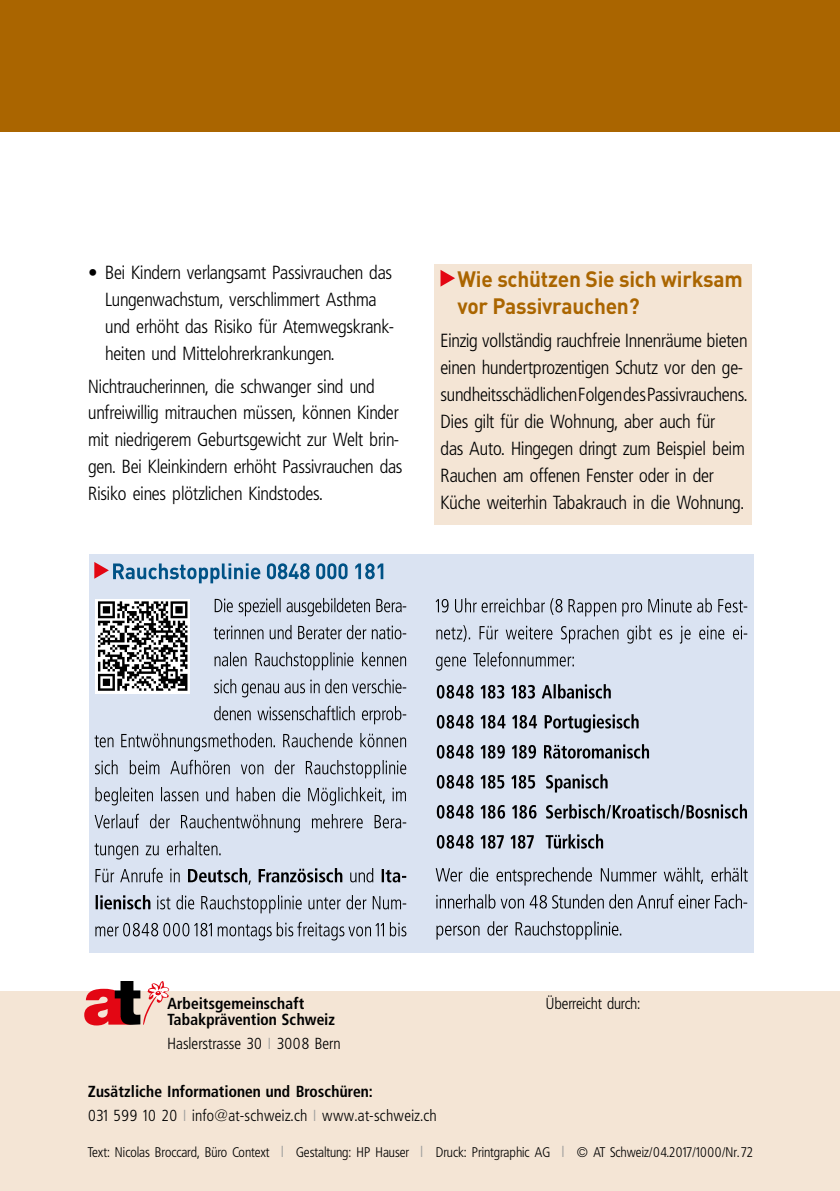
<style>
.page{position:relative;width:840px;height:1191px;background:#fff}
.page>*{position:absolute;margin:0;border:0;box-sizing:border-box;transform-origin:0 0}
.t1{font:700 22px/27px "DIN Pro";letter-spacing:-.01em;color:#aa6500;scale:.95 1}
.t2{font:300 condensed 19px/27px "Frutiger Pro Frutiger";letter-spacing:-.01em;color:#000}
.t3{font:300 condensed 16px/24px "Frutiger Pro Frutiger";letter-spacing:.005em;color:#000}
.t4{font:700 condensed 16px "Frutiger Pro Frutiger";letter-spacing:.005em;color:#000}
.t5{font:300 condensed 14px "Frutiger Pro Frutiger";letter-spacing:-.005em;color:#000}
.s1{font-weight:700}
.s2{color:#9d9d9c}
.s3{font-size:16px;color:#9d9d9c}
</style>
<div class="page">
<div style="left:0;top:0;width:839px;height:132px;background:#aa6500"></div>
<hr style="left:839px;top:0;width:1px;height:265px;background:#aa6500">
<div style="left:0;top:991px;width:839px;height:200px;background:#f4e5d5"></div>
<svg style="left:84px;top:981px;width:85px;height:44px"></svg>
<div style="left:434px;top:264px;width:316px;height:261px;background:#f4e5d5"></div>
<svg style="left:440px;top:270px;width:15px;height:17px"></svg>
<div style="left:89px;top:553px;width:663px;height:399px;background:#dae3f2"></div>
<svg style="left:436px;top:921px;width:185px;height:18px"></svg>
<svg style="left:436px;top:894px;width:310px;height:14px"></svg>
<svg style="left:435px;top:867px;width:312px;height:18px"></svg>
<svg style="left:436px;top:834px;width:166px;height:14px"></svg>
<svg style="left:436px;top:804px;width:310px;height:14px"></svg>
<svg style="left:436px;top:774px;width:171px;height:18px"></svg>
<svg style="left:436px;top:744px;width:212px;height:14px"></svg>
<svg style="left:436px;top:714px;width:202px;height:18px"></svg>
<svg style="left:436px;top:684px;width:174px;height:14px"></svg>
<svg style="left:436px;top:652px;width:137px;height:18px"></svg>
<svg style="left:436px;top:625px;width:310px;height:18px"></svg>
<svg style="left:435px;top:598px;width:311px;height:18px"></svg>
<svg style="left:95px;top:921px;width:311px;height:19px"></svg>
<svg style="left:96px;top:895px;width:310px;height:18px"></svg>
<svg style="left:95px;top:867px;width:311px;height:17px"></svg>
<svg style="left:94px;top:841px;width:126px;height:18px"></svg>
<svg style="left:95px;top:813px;width:311px;height:19px"></svg>
<svg style="left:95px;top:787px;width:311px;height:18px"></svg>
<svg style="left:95px;top:759px;width:311px;height:19px"></svg>
<svg style="left:94px;top:733px;width:312px;height:18px"></svg>
<svg style="left:214px;top:705px;width:192px;height:19px"></svg>
<svg style="left:214px;top:679px;width:192px;height:18px"></svg>
<svg style="left:214px;top:652px;width:192px;height:18px"></svg>
<svg style="left:213px;top:625px;width:193px;height:14px"></svg>
<svg style="left:214px;top:598px;width:192px;height:18px"></svg>
<svg style="left:94px;top:562px;width:289px;height:21px"></svg>
<div style="left:95px;top:599px;width:95px;height:94px;background:#fff"></div>
<svg style="left:98px;top:601px;width:89px;height:90px"></svg>
<p class="t2" style="left:105px;top:259px;width:290px;text-indent:-17px">• Bei Kindern verlangsamt Passivrauchen das Lungenwachstum, verschlimmert Asthma und erhöht das Risiko für Atemwegskrank&shy;heiten und Mittelohrerkrankungen.</p>
<p class="t2" style="left:88px;top:372px;width:316px">Nichtraucherinnen, die schwanger sind und unfreiwillig mitrauchen müssen, können Kinder mit niedrigerem Geburtsgewicht zur Welt brin&shy;gen. Bei Kleinkindern erhöht Passivrauchen das Risiko eines plötzlichen Kindstodes.</p>
<p class="t1" style="left:457px;top:265px;width:301px">Wie schützen Sie sich wirksam vor Passivrauchen?</p>
<p class="t2" style="left:440px;top:327px;width:308px">Einzig vollständig rauchfreie Innenräume bieten einen hundertprozentigen Schutz vor den ge&shy;sundheitsschädlichen Folgen des Passivrauchens.<br>Dies gilt für die Wohnung, aber auch für<br>das Auto. Hingegen dringt zum Beispiel beim Rauchen am offenen Fenster oder in der Küche weiterhin Tabakrauch in die Wohnung.</p>
<p class="t4" style="left:167px;top:992px;width:139px">Arbeitsgemeinschaft</p>
<p class="t3" style="left:545px;top:991px;width:96px">Überreicht durch:</p>
<p class="t3" style="left:167px;top:1007px;width:174px"><span class="s1">Tabakprävention Schweiz<br></span>Haslerstrasse 30 <span class="s2">I</span> 3008 Bern</p>
<p class="t3" style="left:88px;top:1079px;width:350px"><span class="s1">Zusätzliche Informationen und Broschüren:<br></span>031 599 10 20 <span class="s2">I</span> info@at-schweiz.ch <span class="s2">I</span> www.at-schweiz.ch</p>
<p class="t5" style="left:88px;top:1142px;width:666px">Text: Nicolas Broccard, Büro Context <span class="s3">I</span> Gestaltung: HP Hauser <span class="s3">I</span> Druck: Printgraphic AG <span class="s3">I</span> © AT Schweiz/04.2017/1000/Nr. 72</p>
</div>
